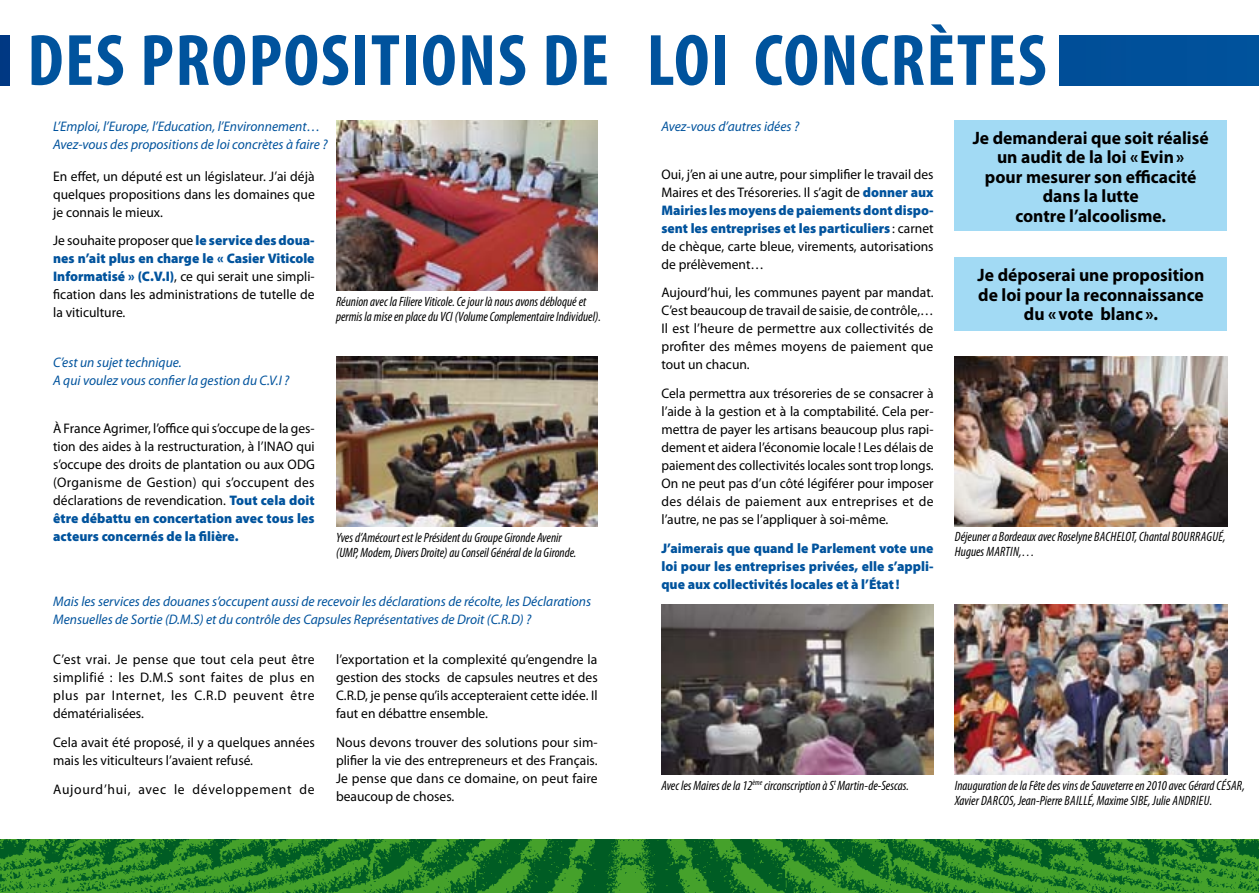
<style>
.page{position:relative;width:1259px;height:893px;background:#fff}
.page>*{position:absolute;margin:0;border:0;box-sizing:border-box;transform-origin:0 0}
.t1{font:700 condensed 73.5px "Myriad Pro";letter-spacing:.02em;color:#00539d}
.t2{font:700 18px/19.5px "Myriad Pro";color:#000;text-align:center}
.t3{font:13.8px/18px "Myriad Pro";color:#000;text-align:justify}
.t4{font:italic 13.8px/18px "Myriad Pro";color:#00539d}
.t5{font:900 13.8px/18px "Myriad Pro";color:#00539d;text-align:justify}
.t6{font:13.8px "Myriad Pro";letter-spacing:.05em;color:#000}
.t7{font:italic condensed 13.5px/15px "Myriad Pro";color:#000}
.s1{font-weight:900;color:#00539d}
</style>
<div class="page">
<div style="left:629px;top:36px;width:630px;height:49px;background:#00509a"></div>
<div style="left:11px;top:0;width:1048px;height:128px;background:#fff"></div>
<img style="left:661px;top:605px;width:272px;height:170px">
<div style="left:955px;top:121px;width:272px;height:110px;background:#a2daf4"></div>
<div style="left:955px;top:257px;width:272px;height:73px;background:#a2daf4"></div>
<img style="left:955px;top:605px;width:272px;height:170px">
<img style="left:955px;top:356px;width:272px;height:170px">
<img style="left:336px;top:121px;width:261px;height:170px">
<img style="left:336px;top:357px;width:261px;height:170px">
<img style="left:0;top:840px;width:629px;height:53px">
<svg style="left:629px;top:840px;width:630px;height:53px;background:#248027"></svg>
<h1 class="t1" style="left:27px;top:14px;width:1020px">DES PROPOSITIONS DE LOI CONCRÈTES</h1>
<p class="t4" style="left:53px;top:117px;width:276px">L’Emploi, l’Europe, l’Education, l’Environnement…<br>Avez-vous des propositions de loi concrètes à faire ?</p>
<p class="t3" style="left:53px;top:167px;width:263px">En effet, un député est un législateur. J’ai déjà quelques propositions dans les domaines que je connais le mieux.</p>
<p class="t3" style="left:53px;top:231px;width:263px">Je souhaite proposer que <span class="s1">le service des doua&shy;nes n’ait plus en charge le « Casier Viticole Informatisé » (C.V.I)</span>, ce qui serait une simpli&shy;fication dans les administrations de tutelle de la viticulture.</p>
<p class="t4" style="left:53px;top:353px;width:238px">C’est un sujet technique.<br>A qui voulez vous confier la gestion du C.V.I ?</p>
<p class="t3" style="left:53px;top:419px;width:263px">À France Agrimer, l’office qui s’occupe de la ges&shy;tion des aides à la restructuration, à l’INAO qui s’occupe des droits de plantation ou aux ODG (Organisme de Gestion) qui s’occupent des déclarations de revendication. <span class="s1">Tout cela doit être débattu en concertation avec tous les acteurs concernés de la filière.</span></p>
<p class="t7" style="left:336px;top:294px;width:266px">Réunion avec la Filiere Viticole. Ce jour là nous avons débloqué et permis la mise en place du VCI (Volume Complementaire Individuel).</p>
<p class="t7" style="left:336px;top:530px;width:242px">Yves d’Amécourt est le Président du Groupe Gironde Avenir (UMP, Modem, Divers Droite) au Conseil Général de la Gironde.</p>
<p class="t4" style="left:53px;top:592px;width:539px">Mais les services des douanes s’occupent aussi de recevoir les déclarations de récolte, les Déclarations<br>Mensuelles de Sortie (D.M.S) et du contrôle des Capsules Représentatives de Droit (C.R.D) ?</p>
<p class="t3" style="left:53px;top:650px;width:263px">C’est vrai. Je pense que tout cela peut être simplifié : les D.M.S sont faites de plus en plus par Internet, les C.R.D peuvent être dématérialisées.</p>
<p class="t3" style="left:53px;top:733px;width:263px">Cela avait été proposé, il y a quelques années mais les viticulteurs l’avaient refusé.</p>
<p class="t6" style="left:53px;top:780px;width:263px">Aujourd’hui, avec le développement de</p>
<p class="t3" style="left:336px;top:650px;width:263px">l’exportation et la complexité qu’engendre la gestion des stocks de capsules neutres et des C.R.D, je pense qu’ils accepteraient cette idée. Il faut en débattre ensemble.</p>
<p class="t3" style="left:336px;top:733px;width:263px">Nous devons trouver des solutions pour sim&shy;plifier la vie des entrepreneurs et des Français.<br>Je pense que dans ce domaine, on peut faire beaucoup de choses.</p>
<p class="t4" style="left:661px;top:117px;width:139px">Avez-vous d’autres idées ?</p>
<p class="t3" style="left:661px;top:165px;width:274px">Oui, j’en ai une autre, pour simplifier le travail des Maires et des Trésoreries. Il s’agit de <span class="s1">donner aux Mairies les moyens de paiements dont dispo&shy;sent les entreprises et les particuliers</span> : carnet de chèque, carte bleue, virements, autorisations de prélèvement…</p>
<p class="t3" style="left:661px;top:284px;width:274px">Aujourd’hui, les communes payent par mandat.<br>C’est beaucoup de travail de saisie, de contrôle,… Il est l’heure de permettre aux collectivités de profiter des mêmes moyens de paiement que tout un chacun.</p>
<p class="t3" style="left:661px;top:384px;width:274px">Cela permettra aux trésoreries de se consacrer à l’aide à la gestion et à la comptabilité. Cela per&shy;mettra de payer les artisans beaucoup plus rapi&shy;dement et aidera l’économie locale ! Les délais de paiement des collectivités locales sont trop longs.<br>On ne peut pas d’un côté légiférer pour imposer des délais de paiement aux entreprises et de l’autre, ne pas se l’appliquer à soi-même.</p>
<p class="t5" style="left:661px;top:539px;width:274px">J’aimerais que quand le Parlement vote une loi pour les entreprises privées, elle s’appli&shy;que aux collectivités locales et à l’État!</p>
<h2 class="t2" style="left:972px;top:127px;width:237px">Je demanderai que soit réalisé un audit de la loi «Evin»<br>pour mesurer son efficacité dans la lutte<br>contre l’alcoolisme.</h2>
<h2 class="t2" style="left:977px;top:265px;width:228px">Je déposerai une proposition de loi pour la reconnaissance du «vote blanc ».</h2>
<p class="t7" style="left:955px;top:529px;width:272px">Déjeuner a Bordeaux avec Roselyne Bachelot, Chantal Bourrag ué,<br>Hugues Martin,…</p>
<p class="t7" style="left:661px;top:777px;width:249px">Avec les Maires de la 12<sup>ème</sup> circonscription à S<sup>t</sup> Martin-de-Sescas.</p>
<p class="t7" style="left:955px;top:777px;width:291px">Inauguration de la Fête des vins de Sauveterre en 2010 avec Gérard Césa r,<br>Xavier Darcos, Jean-Pierre Baillé, Maxime Sibe, Julie Andrieu.</p>
</div>
